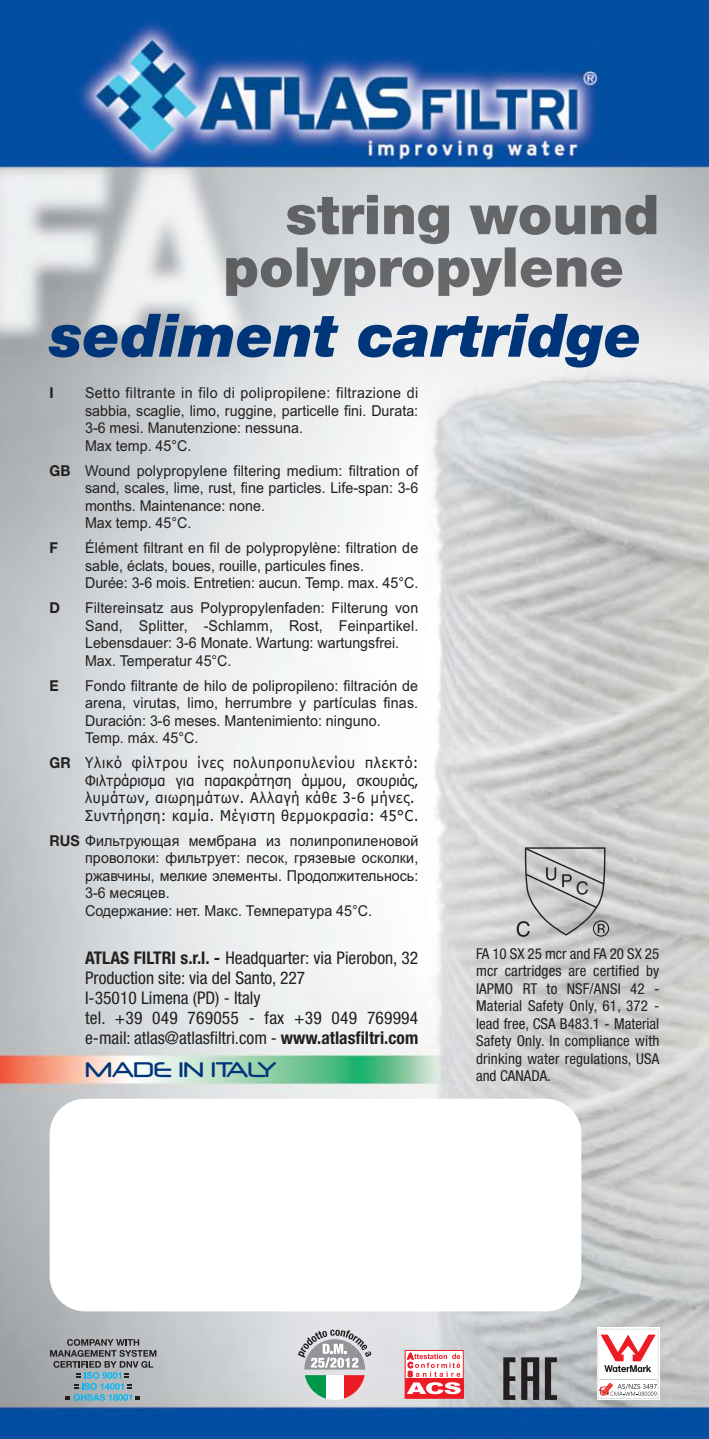
<style>
.page{position:relative;width:709px;height:1439px;background:#fff}
.page>*{position:absolute;margin:0;border:0;box-sizing:border-box;transform-origin:0 0}
.t1{font:italic 900 60px "Helvetica Neue";color:#00357a}
.t2{font:25px "Neuropol";color:#00357a}
.t3{font:condensed 17.5px/20px "Helvetica Neue";color:#221f1f}
.t4{font:15px/17.5px "Arial";color:#221f1f;scale:.95 1}
.t5{font:condensed 15px/17.5px "Helvetica Neue";letter-spacing:.01em;color:#221f1f;text-align:justify}
.t6{font:15px/17.5px "Tahoma";letter-spacing:.05em;color:#221f1f;scale:.95 1}
.t7{font:700 15px "Helvetica Neue";color:#221f1f;scale:.95 1}
.s1{font-family:"Helvetica Neue";font-weight:700}
.s2{font-weight:700}
</style>
<div class="page">
<img style="left:0;top:0;width:709px;height:1439px">
<div style="left:50px;top:1098px;width:531px;height:213px;background:#fff;border-radius:35px"></div>
<img style="left:287px;top:195px;width:369px;height:49px">
<img style="left:226px;top:247px;width:396px;height:49px">
<svg style="left:50px;top:1339px;width:106px;height:61px;background:#8f9da3"></svg>
<div style="left:405px;top:1350px;width:58px;height:47px;background:#fff"></div>
<div style="left:405px;top:1350px;width:58px;height:48px;border:1px solid #ec1b24"></div>
<div style="left:405px;top:1378px;width:58px;height:19px;background:#ec1b24"></div>
<svg style="left:407px;top:1353px;width:53px;height:41px"></svg>
<svg style="left:325px;top:1375px;width:19px;height:25px"></svg>
<svg style="left:298px;top:1329px;width:73px;height:40px;background:#b7b7bb"></svg>
<svg style="left:305px;top:1375px;width:20px;height:25px"></svg>
<svg style="left:344px;top:1375px;width:20px;height:25px"></svg>
<div style="left:596px;top:1327px;width:63px;height:73px;background:#dfe0e2"></div>
<svg style="left:597px;top:1328px;width:61px;height:70px;background:#ebcbcd"></svg>
<svg style="left:503px;top:1357px;width:12px;height:43px"></svg>
<svg style="left:521px;top:1357px;width:18px;height:43px"></svg>
<svg style="left:545px;top:1357px;width:12px;height:43px"></svg>
<svg style="left:516px;top:847px;width:93px;height:90px;background:#b8b7b7"></svg>
<h1 class="t1" style="left:50px;top:314px;width:594px">sediment cartridge</h1>
<p class="t7" style="left:50px;top:387px;width:6px">I</p>
<p class="t4" style="left:85px;top:385px;width:352px">Setto filtrante in filo di polipropilene: filtrazione di sabbia, scaglie, limo, ruggine, particelle fini. Durata:<br>3-6 mesi. Manutenzione: nessuna.<br>Max temp. 45°C.</p>
<p class="t4" style="left:85px;top:463px;width:352px;text-indent:-35px"><span class="s1">GB</span> Wound polypropylene filtering medium: filtration of sand, scales, lime, rust, fine particles. Life-span: 3-6 months. Maintenance: none.<br>Max temp. 45°C.</p>
<p class="t7" style="left:50px;top:542px;width:10px">F</p>
<p class="t4" style="left:85px;top:540px;width:352px">Élément filtrant en fil de polypropylène: filtration de sable, éclats, boues, rouille, particules fines.<br>Durée: 3-6 mois. Entretien: aucun. Temp. max. 45°C.</p>
<p class="t7" style="left:50px;top:602px;width:13px">D</p>
<p class="t4" style="left:85px;top:600px;width:352px">Filtereinsatz aus Polypropylenfaden: Filterung von Sand, Splitter, -Schlamm, Rost, Feinpartikel.<br>Lebensdauer: 3-6 Monate. Wartung: wartungsfrei.<br>Max. Temperatur 45°C.</p>
<p class="t7" style="left:50px;top:680px;width:11px">E</p>
<p class="t4" style="left:85px;top:678px;width:352px">Fondo filtrante de hilo de polipropileno: filtración de arena, virutas, limo, herrumbre y partículas finas.<br>Duración: 3-6 meses. Mantenimiento: ninguno.<br>Temp. máx. 45°C.</p>
<p class="t6" style="left:85px;top:754px;width:352px;text-indent:-35px"><span class="s1">GR</span> Υλικό φίλτρου ίνες πολυπροπυλενίου πλεκτό:<br>Φιλτράρισμα για παρακράτηση άμμου, σκουριάς, λυμάτων, αιωρημάτων. Αλλαγή κάθε 3-6 μήνες.<br>Συντήρηση: καμία. Μέγιστη θερμοκρασία: 45°C.</p>
<p class="t4" style="left:85px;top:833px;width:352px;text-indent:-35px"><span class="s1">RUS</span> Фильтрующая мембрана из полипропиленовой проволоки: фильтрует: песок, грязевые осколки, ржавчины, мелкие элементы. Продолжительнось:<br>3-6 месяцев.<br>Содержание: нет. Макс. Температура 45°C.</p>
<p class="t3" style="left:85px;top:949px;width:335px"><span class="s2">ATLAS FILTRI s.r.l. -</span> Headquarter: via Pierobon, 32<br>Production site: via del Santo, 227<br>I-35010 Limena (PD) - Italy<br>tel. +39 049 769055 - fax +39 049 769994 e-mail: atlas@atlasfiltri.com - <span class="s2">www.atlasfiltri.com</span></p>
<h2 class="t2" style="left:85px;top:1053px;width:193px">MADE IN ITALY</h2>
<p class="t5" style="left:476px;top:946px;width:185px">FA 10 SX 25 mcr and FA 20 SX 25 mcr cartridges are certified by IAPMO RT to NSF/ANSI 42 - Material Safety Only, 61, 372 - lead free, CSA B483.1 - Material Safety Only. In compliance with drinking water regulations, USA and CANADA.</p>
</div>
